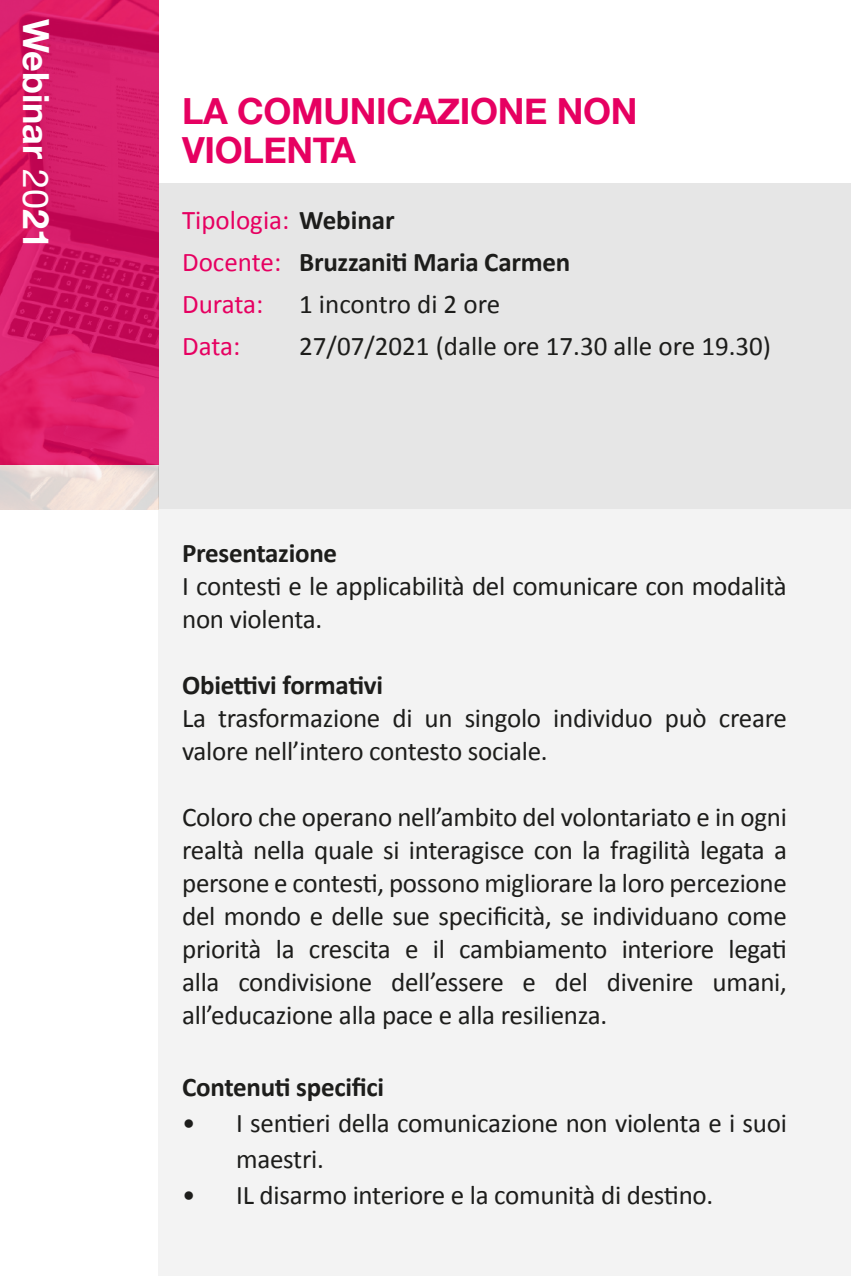
<style>
.page{position:relative;width:851px;height:1276px;background:#fff}
.page>*{position:absolute;margin:0;border:0;box-sizing:border-box;transform-origin:0 0}
.Bando_Blu_-_Copia_2{font:700 36px/39px "Helvetica Neue";letter-spacing:-.01em;color:#e60061}
.Bando_Blu_-_Copia_2-2{font:700 36px "Helvetica Neue";color:#fff}
.text{font:27px/33px "Calibri";letter-spacing:-.01em;color:#1d1d1b}
.text-2{font:700 27px "Calibri";letter-spacing:-.01em;color:#1d1d1b}
.text-3{font:27px "Calibri";color:#e60061}
.s1{font-weight:400}
.s2{font-weight:700;color:#1d1d1b}
.s3{font-weight:400;color:#e60061}
</style>
<div class="page">
<div style="left:158px;top:183px;width:692px;height:326px;background:#e6e6e6"></div>
<div style="left:158px;top:509px;width:692px;height:767px;background:#f3f3f3"></div>
<img style="left:0;top:0;width:158px;height:509px">
<p class="Bando_Blu_-_Copia_2-2" style="left:64px;top:19px;width:231px;rotate:90deg">Webinar <span class="s1">20</span>21</p>
<p class="Bando_Blu_-_Copia_2" style="left:182px;top:93px;width:457px">LA COMUNICAZIONE NON<br>VIOLENTA</p>
<p class="text-3" style="left:182px;top:203px;width:214px">Tipologia: <span class="s2">Webinar</span></p>
<p class="text-2" style="left:182px;top:245px;width:389px"><span class="s3">Docente:</span> Bruzzaniti Maria Carmen</p>
<p class="text-3" style="left:182px;top:287px;width:83px">Durata:</p>
<p class="text" style="left:299px;top:286px;width:202px">1 incontro di 2 ore</p>
<p class="text-3" style="left:182px;top:329px;width:60px">Data:</p>
<p class="text" style="left:299px;top:328px;width:473px">27/07/2021 (dalle ore 17.30 alle ore 19.30)</p>
<p class="text-2" style="left:182px;top:537px;width:156px">Presentazione</p>
<p class="text" style="left:182px;top:569px;width:606px">I contesti e le applicabilità del comunicare con modalità non violenta.</p>
<p class="text-2" style="left:182px;top:668px;width:202px">Obiettivi formativi</p>
<p class="text" style="left:182px;top:700px;width:606px">La trasformazione di un singolo individuo può creare valore nell’intero contesto sociale.</p>
<p class="text" style="left:182px;top:799px;width:606px;text-align:justify">Coloro che operano nell’ambito del volontariato e in ogni realtà nella quale si interagisce con la fragilità legata a persone e contesti, possono migliorare la loro percezione del mondo e delle sue specificità, se individuano come priorità la crescita e il cambiamento interiore legati alla condivisione dell’essere e del divenire umani, all’educazione alla pace e alla resilienza.</p>
<p class="text-2" style="left:182px;top:1070px;width:203px">Contenuti specifici</p>
<p class="text" style="left:236px;top:1103px;width:552px;line-height:36px;text-indent:-54px">• I sentieri della comunicazione non violenta e i suoi maestri.</p>
<p class="text" style="left:182px;top:1177px;width:532px">• IL disarmo interiore e la comunità di destino.</p>
</div>
